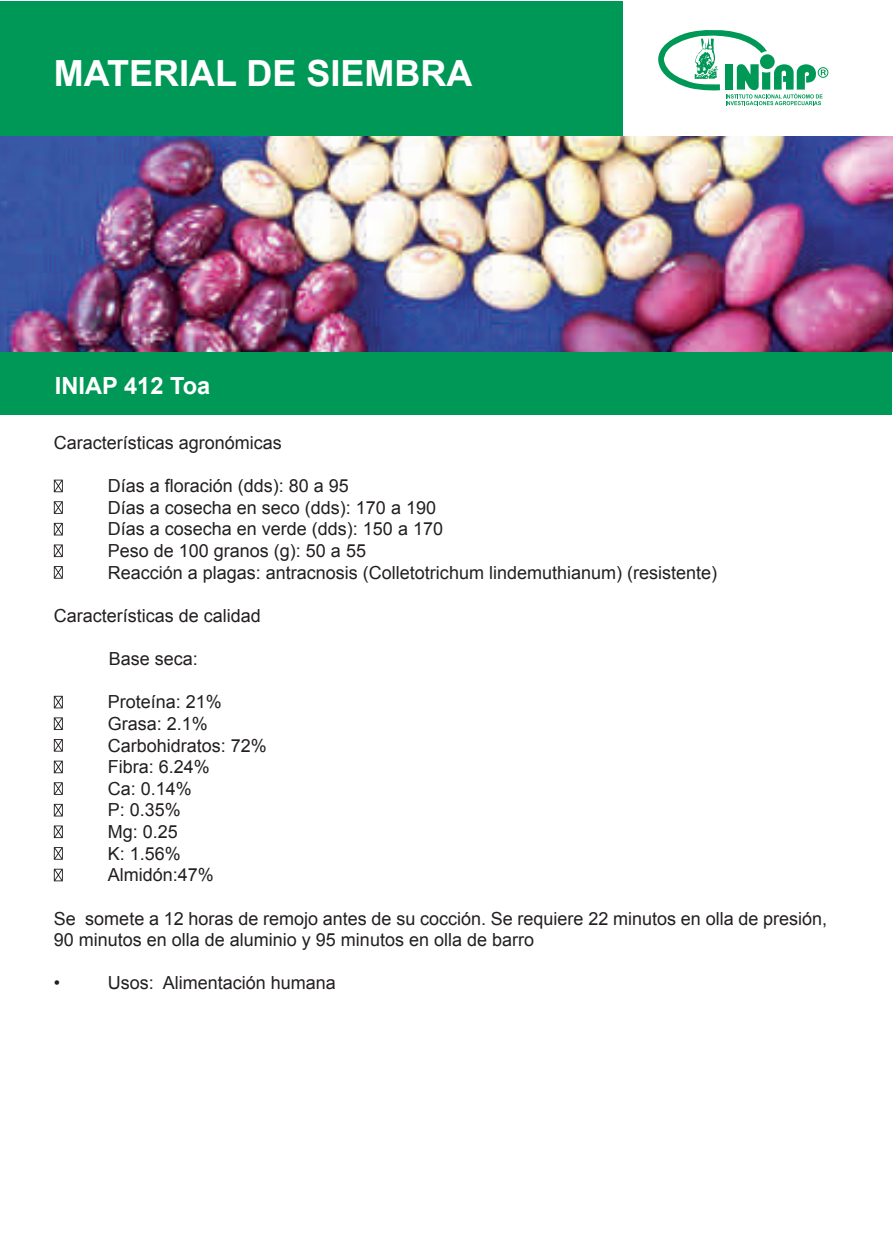
<style>
.page{position:relative;width:893px;height:1234px;background:#fff}
.page>*{position:absolute;margin:0;border:0;box-sizing:border-box;transform-origin:0 0}
.t1{font:700 36px "Arial";color:#fff}
.t2{font:700 23.7px "Arial";color:#fff}
.t3{font:18px/21.6px "Arial";color:#231f20}
</style>
<div class="page">
<svg style="left:658px;top:30px;width:170px;height:75px"></svg>
<div style="left:0;top:2px;width:623px;height:135px;background:#009856"></div>
<div style="left:0;top:351px;width:891px;height:63px;background:#009856"></div>
<svg style="left:54px;top:479px;width:9px;height:13px"></svg>
<svg style="left:54px;top:501px;width:9px;height:12px"></svg>
<svg style="left:54px;top:522px;width:9px;height:13px"></svg>
<svg style="left:54px;top:544px;width:9px;height:13px"></svg>
<svg style="left:54px;top:566px;width:9px;height:12px"></svg>
<svg style="left:54px;top:695px;width:9px;height:13px"></svg>
<svg style="left:54px;top:717px;width:9px;height:12px"></svg>
<svg style="left:54px;top:739px;width:9px;height:12px"></svg>
<svg style="left:54px;top:760px;width:9px;height:13px"></svg>
<svg style="left:54px;top:782px;width:9px;height:12px"></svg>
<svg style="left:54px;top:803px;width:9px;height:13px"></svg>
<svg style="left:54px;top:825px;width:9px;height:12px"></svg>
<svg style="left:54px;top:847px;width:9px;height:12px"></svg>
<svg style="left:54px;top:868px;width:9px;height:13px"></svg>
<img style="left:0;top:137px;width:892px;height:214px">
<h1 class="t1" style="left:54px;top:52px;width:420px">MATERIAL DE SIEMBRA</h1>
<h2 class="t2" style="left:55px;top:372px;width:157px">INIAP 412 Toa</h2>
<p class="t3" style="left:54px;top:433px;width:230px">Características agronómicas</p>
<p class="t3" style="left:108px;top:476px;width:611px">Días a floración (dds): 80 a 95<br>Días a cosecha en seco (dds): 170 a 190<br>Días a cosecha en verde (dds): 150 a 170<br>Peso de 100 granos (g): 50 a 55<br>Reacción a plagas: antracnosis (Colletotrichum lindemuthianum) (resistente)</p>
<p class="t3" style="left:54px;top:606px;width:209px">Características de calidad</p>
<p class="t3" style="left:109px;top:649px;width:91px">Base seca:</p>
<p class="t3" style="left:108px;top:692px;width:161px">Proteína: 21%<br>Grasa: 2.1%<br>Carbohidratos: 72%<br>Fibra: 6.24%<br>Ca: 0.14%<br>P: 0.35%<br>Mg: 0.25<br>K: 1.56%<br>Almidón:47%</p>
<p class="t3" style="left:54px;top:908px;width:775px">Se somete a 12 horas de remojo antes de su cocción. Se requiere 22 minutos en olla de presión,<br>90 minutos en olla de aluminio y 95 minutos en olla de barro</p>
<p class="t3" style="left:54px;top:972px;width:8px">•</p>
<p class="t3" style="left:108px;top:973px;width:230px">Usos: Alimentación humana</p>
</div>
